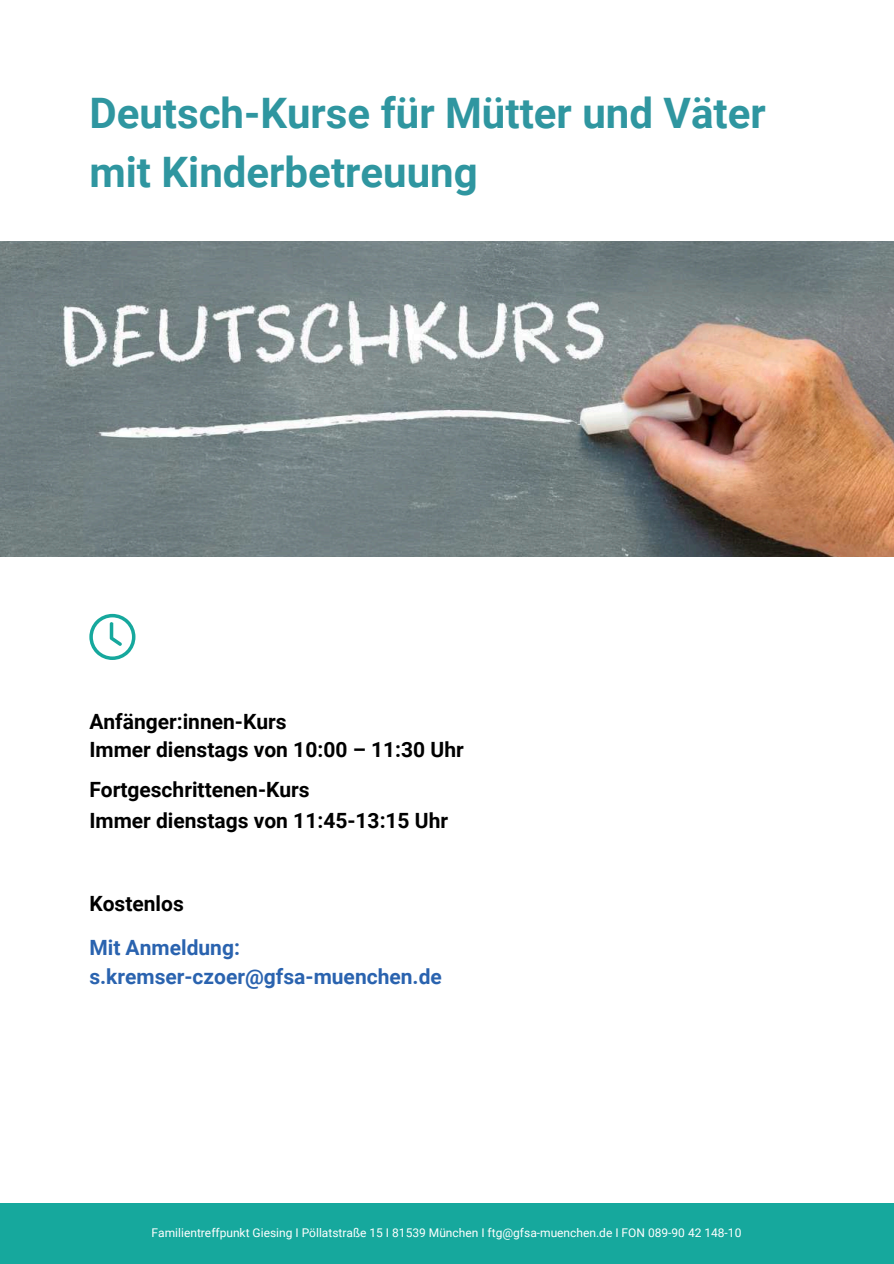
<style>
.page{position:relative;width:894px;height:1264px;background:#fff}
.page>*{position:absolute;margin:0;border:0;box-sizing:border-box;transform-origin:0 0}
.t1{font:700 42px/58.5px "Roboto";color:#2f96a0}
.t2{font:700 21px/28.2px "Roboto";color:#000}
.t3{font:700 21px/29.2px "Roboto";color:#2a63af}
.t4{font:12px "Roboto";color:#fff}
</style>
<div class="page">
<img style="left:0;top:241px;width:893px;height:315px">
<div style="left:0;top:1203px;width:893px;height:60px;background:#16a89d"></div>
<svg style="left:89px;top:614px;width:46px;height:46px"></svg>
<h1 class="t1" style="left:89px;top:82px;width:677px">Deutsch-Kurse für Mütter und Väter mit Kinderbetreuung</h1>
<p class="t2" style="left:89px;top:706px;width:376px">Anfänger:innen-Kurs<br>Immer dienstags von 10:00 – 11:30 Uhr</p>
<p class="t2" style="left:89px;top:773px;width:360px;line-height:30.3px">Fortgeschrittenen-Kurs<br>Immer dienstags von 11:45-13:15 Uhr</p>
<p class="t2" style="left:89px;top:888px;width:96px">Kostenlos</p>
<p class="t3" style="left:89px;top:931px;width:354px">Mit Anmeldung: s.kremser-czoer@gfsa-muenchen.de</p>
<p class="t4" style="left:152px;top:1223px;width:591px">Familientreffpunkt Giesing I Pöllatstraße 15 I 81539 München I ftg@gfsa-muenchen.de I FON 089-90 42 148-10</p>
</div>
